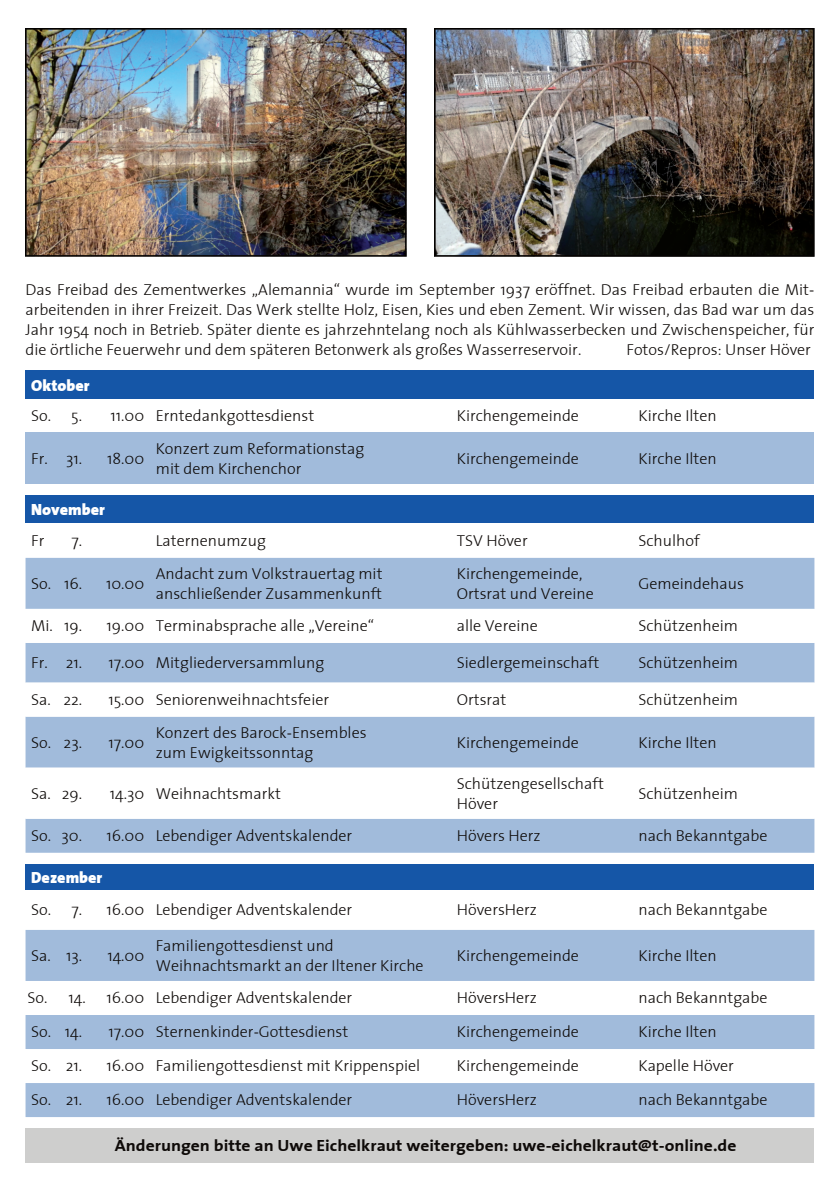
<style>
.page{position:relative;width:840px;height:1191px;background:#fff}
.page>*{position:absolute;margin:0;border:0;box-sizing:border-box;transform-origin:0 0}
.t1{font:16px/20px "The Sans Light Plain";color:#0e0a08}
.t2{font:16px "The Sans Bold Plain";color:#0e0a08;scale:1.1 1}
.t3{font:16px "The Sans Black Plain";color:#fff}
</style>
<div class="page">
<div style="left:26px;top:1128px;width:788px;height:34px;background:#cececd"></div>
<img style="left:434px;top:29px;width:380px;height:227px">
<div style="left:26px;top:495px;width:788px;height:29px;background:#1556a7"></div>
<div style="left:26px;top:558px;width:788px;height:294px;background:#a1bbdb"></div>
<svg style="left:26px;top:609px;width:788px;height:209px"></svg>
<div style="left:26px;top:864px;width:788px;height:26px;background:#1556a7"></div>
<svg style="left:26px;top:930px;width:788px;height:187px;fill:#a1bbdb"></svg>
<img style="left:26px;top:29px;width:380px;height:227px">
<div style="left:26px;top:370px;width:788px;height:29px;background:#1556a7"></div>
<div style="left:26px;top:433px;width:788px;height:51px;background:#a1bbdb"></div>
<p class="t1" style="left:26px;top:279px;width:790px;text-align:justify">Das Freibad des Zementwerkes „Alemannia“ wurde im September 1937 eröffnet. Das Freibad erbauten die Mit&shy;arbeitenden in ihrer Freizeit. Das Werk stellte Holz, Eisen, Kies und eben Zement. Wir wissen, das Bad war um das Jahr 1954 noch in Betrieb. Später diente es jahrzehntelang noch als Kühlwasserbecken und Zwischenspeicher, für die örtliche Feuerwehr und dem späteren Betonwerk als großes Wasserreservoir.</p>
<p class="t1" style="left:626px;top:339px;width:186px">Fotos/Repros: Unser Höver</p>
<p class="t3" style="left:31px;top:371px;width:60px">Oktober</p>
<p class="t1" style="left:31px;top:405px;width:52px">So. 5.</p>
<p class="t1" style="left:110px;top:405px;width:205px">11.00 Erntedankgottesdienst</p>
<p class="t1" style="left:456px;top:405px;width:124px">Kirchengemeinde</p>
<p class="t1" style="left:638px;top:405px;width:80px">Kirche Ilten</p>
<p class="t1" style="left:31px;top:448px;width:52px">Fr. 31.</p>
<p class="t1" style="left:107px;top:448px;width:39px">18.00</p>
<p class="t1" style="left:156px;top:438px;width:210px">Konzert zum Reformationstag mit dem Kirchenchor</p>
<p class="t1" style="left:456px;top:448px;width:124px">Kirchengemeinde</p>
<p class="t1" style="left:638px;top:448px;width:80px">Kirche Ilten</p>
<p class="t3" style="left:31px;top:496px;width:75px">November</p>
<p class="t1" style="left:31px;top:530px;width:15px">Fr</p>
<p class="t1" style="left:71px;top:530px;width:12px">7.</p>
<p class="t1" style="left:156px;top:530px;width:112px">Laternenumzug</p>
<p class="t1" style="left:456px;top:530px;width:72px">TSV Höver</p>
<p class="t1" style="left:638px;top:530px;width:63px">Schulhof</p>
<p class="t1" style="left:31px;top:573px;width:52px">So. 16.</p>
<p class="t1" style="left:106px;top:573px;width:40px">10.00</p>
<p class="t1" style="left:156px;top:563px;width:228px">Andacht zum Volkstrauertag mit anschließender Zusammenkunft</p>
<p class="t1" style="left:456px;top:563px;width:138px">Kirchengemeinde,<br>Ortsrat und Vereine</p>
<p class="t1" style="left:638px;top:573px;width:107px">Gemeindehaus</p>
<p class="t1" style="left:31px;top:615px;width:52px">Mi. 19.</p>
<p class="t1" style="left:107px;top:615px;width:269px">19.00 Terminabsprache alle „Vereine“</p>
<p class="t1" style="left:456px;top:615px;width:82px">alle Vereine</p>
<p class="t1" style="left:638px;top:615px;width:101px">Schützenheim</p>
<p class="t1" style="left:31px;top:652px;width:52px">Fr. 21.</p>
<p class="t1" style="left:108px;top:652px;width:217px">17.00 Mitgliederversammlung</p>
<p class="t1" style="left:456px;top:652px;width:144px">Siedlergemeinschaft</p>
<p class="t1" style="left:638px;top:652px;width:101px">Schützenheim</p>
<p class="t1" style="left:31px;top:689px;width:52px">Sa. 22.</p>
<p class="t1" style="left:108px;top:689px;width:222px">15.00 Seniorenweihnachtsfeier</p>
<p class="t1" style="left:456px;top:689px;width:51px">Ortsrat</p>
<p class="t1" style="left:638px;top:689px;width:101px">Schützenheim</p>
<p class="t1" style="left:31px;top:731px;width:52px">So. 23.</p>
<p class="t1" style="left:108px;top:731px;width:37px">17.00</p>
<p class="t1" style="left:156px;top:721px;width:212px">Konzert des Barock-Ensembles zum Ewigkeitssonntag</p>
<p class="t1" style="left:456px;top:731px;width:124px">Kirchengemeinde</p>
<p class="t1" style="left:638px;top:731px;width:80px">Kirche Ilten</p>
<p class="t1" style="left:31px;top:782px;width:52px">Sa. 29.</p>
<p class="t1" style="left:110px;top:782px;width:172px">14.30 Weihnachtsmarkt</p>
<p class="t1" style="left:456px;top:772px;width:149px">Schützengesellschaft<br>Höver</p>
<p class="t1" style="left:638px;top:782px;width:101px">Schützenheim</p>
<p class="t1" style="left:31px;top:825px;width:52px">So. 30.</p>
<p class="t1" style="left:107px;top:825px;width:247px">16.00 Lebendiger Adventskalender</p>
<p class="t1" style="left:456px;top:825px;width:85px">Hövers Herz</p>
<p class="t1" style="left:638px;top:825px;width:130px">nach Bekanntgabe</p>
<p class="t3" style="left:31px;top:864px;width:73px">Dezember</p>
<p class="t1" style="left:31px;top:899px;width:52px">So. 7.</p>
<p class="t1" style="left:107px;top:899px;width:247px">16.00 Lebendiger Adventskalender</p>
<p class="t1" style="left:456px;top:899px;width:82px">HöversHerz</p>
<p class="t1" style="left:638px;top:899px;width:130px">nach Bekanntgabe</p>
<p class="t1" style="left:31px;top:945px;width:52px">Sa. 13.</p>
<p class="t1" style="left:107px;top:945px;width:39px">14.00</p>
<p class="t1" style="left:156px;top:935px;width:269px">Familiengottesdienst und<br>Weihnachtsmarkt an der Iltener Kirche</p>
<p class="t1" style="left:456px;top:945px;width:124px">Kirchengemeinde</p>
<p class="t1" style="left:638px;top:945px;width:80px">Kirche Ilten</p>
<p class="t1" style="left:28px;top:987px;width:60px">So. 14.</p>
<p class="t1" style="left:107px;top:987px;width:247px">16.00 Lebendiger Adventskalender</p>
<p class="t1" style="left:456px;top:987px;width:82px">HöversHerz</p>
<p class="t1" style="left:638px;top:987px;width:130px">nach Bekanntgabe</p>
<p class="t1" style="left:31px;top:1021px;width:52px">So. 14.</p>
<p class="t1" style="left:108px;top:1021px;width:241px">17.00 Sternenkinder-Gottesdienst</p>
<p class="t1" style="left:456px;top:1021px;width:124px">Kirchengemeinde</p>
<p class="t1" style="left:638px;top:1021px;width:80px">Kirche Ilten</p>
<p class="t1" style="left:31px;top:1055px;width:52px">So. 21.</p>
<p class="t1" style="left:107px;top:1055px;width:315px">16.00 Familiengottesdienst mit Krippenspiel</p>
<p class="t1" style="left:456px;top:1055px;width:124px">Kirchengemeinde</p>
<p class="t1" style="left:638px;top:1055px;width:97px">Kapelle Höver</p>
<p class="t1" style="left:31px;top:1089px;width:52px">So. 21.</p>
<p class="t1" style="left:107px;top:1089px;width:247px">16.00 Lebendiger Adventskalender</p>
<p class="t1" style="left:456px;top:1089px;width:82px">HöversHerz</p>
<p class="t1" style="left:638px;top:1089px;width:130px">nach Bekanntgabe</p>
<p class="t2" style="left:115px;top:1132px;width:566px">Änderungen bitte an Uwe Eichelkraut weitergeben: uwe-eichelkraut@t-online.de</p>
</div>
